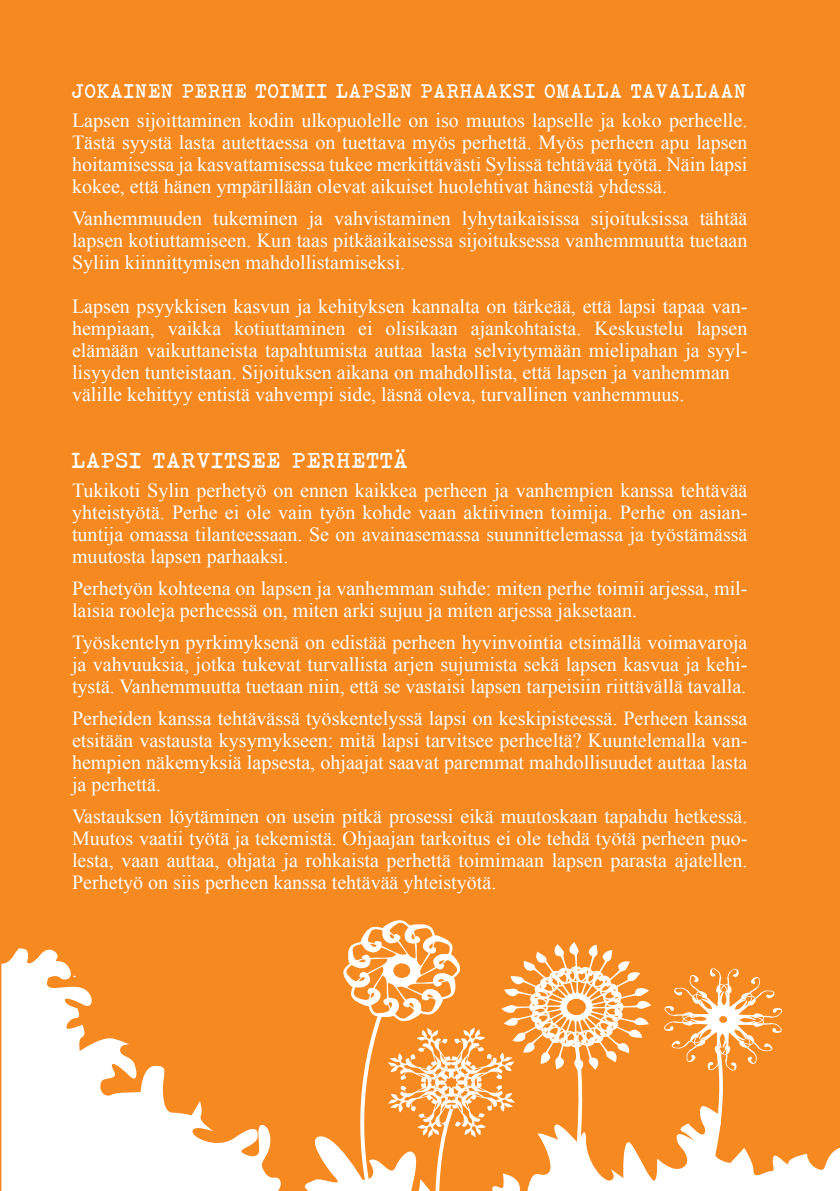
<style>
.page{position:relative;width:840px;height:1191px;background:#fff}
.page>*{position:absolute;margin:0;border:0;box-sizing:border-box;transform-origin:0 0}
.t1{font:22px "Bohemian typewriter";color:#fff}
.t2{font:20px/22px "Times New Roman";color:#fff;text-align:justify}
.t3{font:20px "Bohemian typewriter";color:#fff}
</style>
<div class="page">
<div style="left:0;top:0;width:839px;height:1191px;background:#f6891f"></div>
<svg style="left:1px;top:948px;width:838px;height:243px"></svg>
<svg style="left:325px;top:920px;width:456px;height:271px"></svg>
<p class="t3" style="left:72px;top:79px;width:676px">JOKAINEN PERHE TOIMII LAPSEN PARHAAKSI OMALLA TAVALLAAN</p>
<p class="t2" style="left:72px;top:109px;width:676px">Lapsen sijoittaminen kodin ulkopuolelle on iso muutos lapselle ja koko perheelle.<br>Tästä syystä lasta autettaessa on tuettava myös perhettä. Myös perheen apu lapsen hoitamisessa ja kasvattamisessa tukee merkittävästi Sylissä tehtävää työtä. Näin lapsi kokee, että hänen ympärillään olevat aikuiset huolehtivat hänestä yhdessä.</p>
<p class="t2" style="left:72px;top:207px;width:676px">Vanhemmuuden tukeminen ja vahvistaminen lyhytaikaisissa sijoituksissa tähtää lapsen kotiuttamiseen. Kun taas pitkäaikaisessa sijoituksessa vanhemmuutta tuetaan Syliin kiinnittymisen mahdollistamiseksi.</p>
<p class="t2" style="left:72px;top:295px;width:676px;text-align:left">Lapsen psyykkisen kasvun ja kehityksen kannalta on tärkeää, että lapsi tapaa van&shy;hempiaan, vaikka kotiuttaminen ei olisikaan ajankohtaista. Keskustelu lapsen elämään vaikuttaneista tapahtumista auttaa lasta selviytymään mielipahan ja syyl&shy;lisyyden tunteistaan. Sijoituksen aikana on mahdollista, että lapsen ja vanhemman välille kehittyy entistä vahvempi side, läsnä oleva, turvallinen vanhemmuus.</p>
<p class="t1" style="left:72px;top:447px;width:338px">LAPSI TARVITSEE PERHETTÄ</p>
<p class="t2" style="left:72px;top:479px;width:676px">Tukikoti Sylin perhetyö on ennen kaikkea perheen ja vanhempien kanssa tehtävää yhteistyötä. Perhe ei ole vain työn kohde vaan aktiivinen toimija. Perhe on asian&shy;tuntija omassa tilanteessaan. Se on avainasemassa suunnittelemassa ja työstämässä muutosta lapsen parhaaksi.</p>
<p class="t2" style="left:72px;top:577px;width:676px">Perhetyön kohteena on lapsen ja vanhemman suhde: miten perhe toimii arjessa, mil&shy;laisia rooleja perheessä on, miten arki sujuu ja miten arjessa jaksetaan.</p>
<p class="t2" style="left:72px;top:631px;width:676px">Työskentelyn pyrkimyksenä on edistää perheen hyvinvointia etsimällä voimavaroja ja vahvuuksia, jotka tukevat turvallista arjen sujumista sekä lapsen kasvua ja kehi&shy;tystä. Vanhemmuutta tuetaan niin, että se vastaisi lapsen tarpeisiin riittävällä tavalla.</p>
<p class="t2" style="left:72px;top:707px;width:676px">Perheiden kanssa tehtävässä työskentelyssä lapsi on keskipisteessä. Perheen kanssa etsitään vastausta kysymykseen: mitä lapsi tarvitsee perheeltä? Kuuntelemalla van&shy;hempien näkemyksiä lapsesta, ohjaajat saavat paremmat mahdollisuudet auttaa lasta ja perhettä.</p>
<p class="t2" style="left:72px;top:805px;width:676px">Vastauksen löytäminen on usein pitkä prosessi eikä muutoskaan tapahdu hetkessä.<br>Muutos vaatii työtä ja tekemistä. Ohjaajan tarkoitus ei ole tehdä työtä perheen puo&shy;lesta, vaan auttaa, ohjata ja rohkaista perhettä toimimaan lapsen parasta ajatellen.<br>Perhetyö on siis perheen kanssa tehtävää yhteistyötä.</p>
<p class="t2" style="left:72px;top:959px;width:6px">.</p>
</div>
